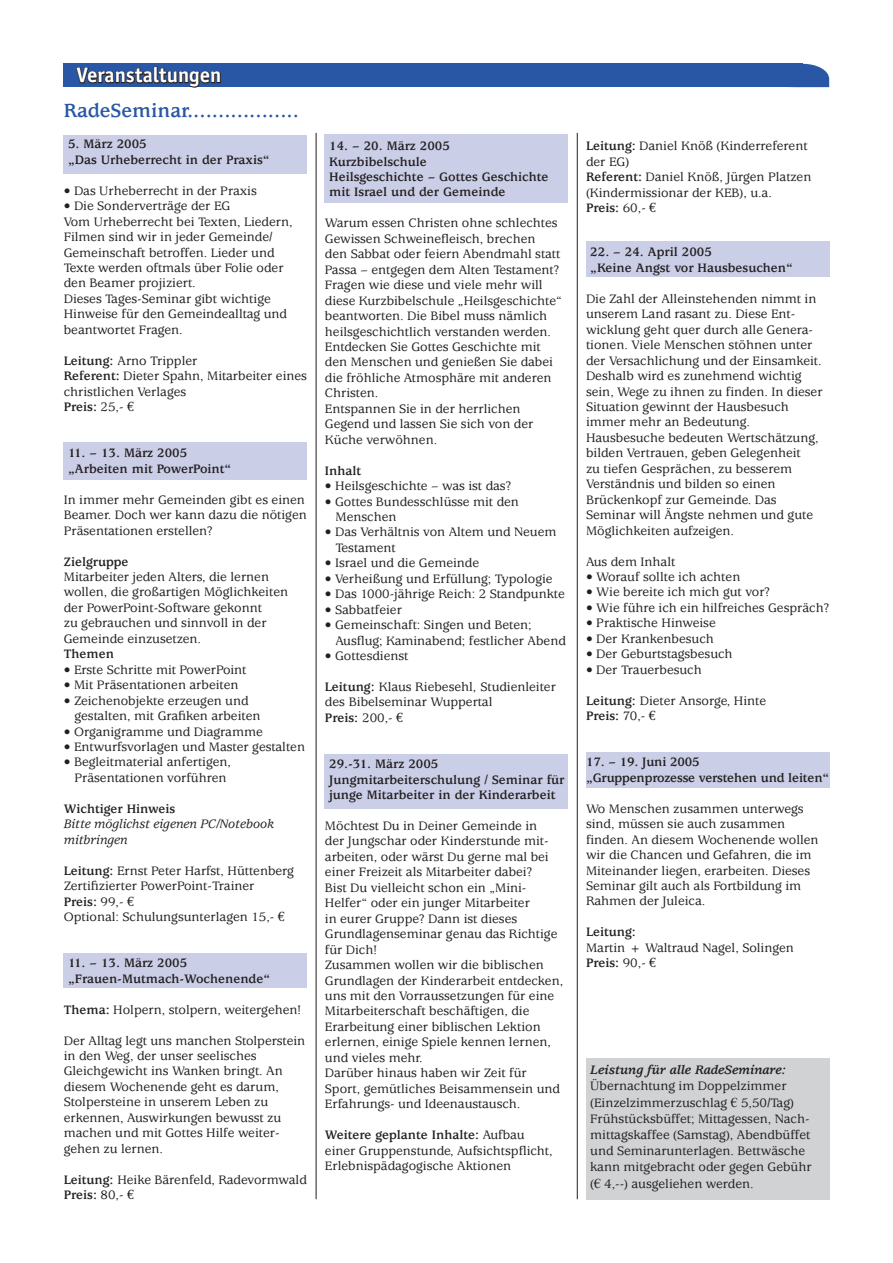
<style>
.page{position:relative;width:893px;height:1263px;background:#fff}
.page>*{position:absolute;margin:0;border:0;box-sizing:border-box;transform-origin:0 0}
.t1{font:700 21px "Usherwood";color:#2957a6}
.t2{font:700 21px "Officina Sans";color:#fff}
.t3{font:500 13.5px/15.5px "Usherwood";color:#231f20}
.t4{font:700 13.5px/15.5px "Usherwood";color:#231f20}
.t5{font:italic 500 13.5px/15.5px "Usherwood";color:#231f20}
.t6{font:italic 700 13.5px "Usherwood";color:#231f20}
.s1{font-weight:700}
.s2{font-family:"Euro Serif";font-weight:400}
.s3{font-family:"Times New Roman";font-weight:400}
</style>
<div class="page">
<svg style="left:789px;top:64px;width:40px;height:24px"></svg>
<div style="left:64px;top:64px;width:739px;height:23px;background:#2957a6"></div>
<svg style="left:75px;top:63px;width:147px;height:25px"></svg>
<div style="left:325px;top:135px;width:243px;height:68px;background:#cbcee7"></div>
<div style="left:63px;top:441px;width:244px;height:38px;background:#cbcee7"></div>
<div style="left:63px;top:135px;width:244px;height:39px;background:#cbcee7"></div>
<hr style="left:316px;top:133px;width:1px;height:1066px;background:#231f20">
<div style="left:586px;top:1058px;width:243px;height:141px;background:#d1d2d4"></div>
<div style="left:63px;top:954px;width:244px;height:34px;background:#cbcee7"></div>
<div style="left:586px;top:241px;width:244px;height:36px;background:#cbcee7"></div>
<div style="left:325px;top:754px;width:243px;height:54px;background:#cbcee7"></div>
<hr style="left:577px;top:133px;width:1px;height:1066px;background:#231f20">
<div style="left:586px;top:752px;width:243px;height:36px;background:#cbcee7"></div>
<h1 class="t2" style="left:77px;top:62px;width:147px">Veranstaltungen</h1>
<h1 class="t1" style="left:64px;top:99px;width:237px">RadeSeminar..................</h1>
<p class="t4" style="left:68px;top:137px;width:203px">5. März 2005<br>„Das Urheberrecht in der Praxis“</p>
<p class="t3" style="left:64px;top:183px;width:195px">• Das Urheberrecht in der Praxis</p>
<p class="t3" style="left:64px;top:198px;width:230px">• Die Sonderverträge der EG<br>Vom Urheberrecht bei Texten, Liedern,<br>Filmen sind wir in jeder Gemeinde/<br>Gemeinschaft betroffen. Lieder und<br>Texte werden oftmals über Folie oder den Beamer projiziert.<br>Dieses Tages-Seminar gibt wichtige<br>Hinweise für den Gemeindealltag und beantwortet Fragen.</p>
<p class="t3" style="left:64px;top:353px;width:245px"><span class="s1">Leitung:</span> Arno Trippler<br><span class="s1">Referent:</span> Dieter Spahn, Mitarbeiter eines christlichen Verlages<br><span class="s1">Preis:</span> 25,- <span class="s2">€</span></p>
<p class="t4" style="left:68px;top:446px;width:165px">11. – 13. März 2005 „Arbeiten mit PowerPoint“</p>
<p class="t3" style="left:64px;top:492px;width:245px">In immer mehr Gemeinden gibt es einen<br>Beamer. Doch wer kann dazu die nötigen<br>Präsentationen erstellen?</p>
<p class="t4" style="left:64px;top:554px;width:66px">Zielgruppe</p>
<p class="t3" style="left:64px;top:569px;width:226px">Mitarbeiter jeden Alters, die lernen wollen, die großartigen Möglichkeiten der PowerPoint-Software gekonnt<br>zu gebrauchen und sinnvoll in der Gemeinde einzusetzen.</p>
<p class="t4" style="left:64px;top:647px;width:52px">Themen</p>
<p class="t3" style="left:64px;top:662px;width:184px">• Erste Schritte mit PowerPoint</p>
<p class="t3" style="left:64px;top:677px;width:176px">• Mit Präsentationen arbeiten</p>
<p class="t3" style="left:74px;top:693px;width:188px;text-indent:-11px">• Zeichenobjekte erzeugen und gestalten, mit Grafiken arbeiten</p>
<p class="t3" style="left:64px;top:724px;width:201px">• Organigramme und Diagramme</p>
<p class="t3" style="left:64px;top:739px;width:243px">• Entwurfsvorlagen und Master gestalten</p>
<p class="t3" style="left:64px;top:755px;width:169px;text-align:center">• Begleitmaterial anfertigen,<br>Präsentationen vorführen</p>
<p class="t4" style="left:64px;top:801px;width:113px">Wichtiger Hinweis</p>
<p class="t5" style="left:64px;top:817px;width:212px">Bitte möglichst eigenen PC/Notebook mitbringen</p>
<p class="t3" style="left:64px;top:863px;width:232px"><span class="s1">Leitung:</span> Ernst Peter Harfst, Hüttenberg<br>Zertifizierter PowerPoint-Trainer<br><span class="s1">Preis:</span> 99,- <span class="s2">€<br></span>Optional: Schulungsunterlagen 15,- <span class="s2">€</span></p>
<p class="t4" style="left:68px;top:956px;width:204px">11. – 13. März 2005 „Frauen-Mutmach-Wochenende“</p>
<p class="t3" style="left:64px;top:1002px;width:239px"><span class="s1">Thema:</span> Holpern, stolpern, weitergehen!</p>
<p class="t3" style="left:64px;top:1033px;width:243px">Der Alltag legt uns manchen Stolperstein in den Weg, der unser seelisches Gleichgewicht ins Wanken bringt. An diesem Wochenende geht es darum, Stolpersteine in unserem Leben zu erkennen, Auswirkungen bewusst zu machen und mit Gottes Hilfe weiter&shy;gehen zu lernen.</p>
<p class="t3" style="left:64px;top:1172px;width:245px"><span class="s1">Leitung:</span> Heike Bärenfeld, Radevormwald<br><span class="s1">Preis:</span> 80,- <span class="s2">€</span></p>
<p class="t4" style="left:329px;top:139px;width:221px">14. – 20. März 2005<br>Kurzbibelschule<br>Heilsgeschichte – Gottes Geschichte mit Israel und der Gemeinde</p>
<p class="t3" style="left:325px;top:216px;width:239px">Warum essen Christen ohne schlechtes Gewissen Schweinefleisch, brechen<br>den Sabbat oder feiern Abendmahl statt Passa – entgegen dem Alten Testament?<br>Fragen wie diese und viele mehr will diese Kurzbibelschule „Heilsgeschichte“ beantworten. Die Bibel muss nämlich heilsgeschichtlich verstanden werden.<br>Entdecken Sie Gottes Geschichte mit den Menschen und genießen Sie dabei die fröhliche Atmosphäre mit anderen Christen.<br>Entspannen Sie in der herrlichen Gegend und lassen Sie sich von der Küche verwöhnen.</p>
<p class="t4" style="left:325px;top:463px;width:38px">Inhalt</p>
<p class="t3" style="left:325px;top:478px;width:188px">• Heilsgeschichte – was ist das?</p>
<p class="t3" style="left:336px;top:494px;width:185px;text-indent:-11px">• Gottes Bundesschlüsse mit den<br>Menschen</p>
<p class="t3" style="left:336px;top:525px;width:222px;text-indent:-11px">• Das Verhältnis von Altem und Neuem<br>Testament</p>
<p class="t3" style="left:325px;top:556px;width:156px">• Israel und die Gemeinde</p>
<p class="t3" style="left:325px;top:571px;width:229px">• Verheißung und Erfüllung; Typologie</p>
<p class="t3" style="left:325px;top:586px;width:242px">• Das 1000-jährige Reich: 2 Standpunkte</p>
<p class="t3" style="left:325px;top:602px;width:79px">• Sabbatfeier</p>
<p class="t3" style="left:336px;top:617px;width:232px;text-indent:-11px">• Gemeinschaft: Singen und Beten;<br>Ausflug; Kaminabend; festlicher Abend</p>
<p class="t3" style="left:325px;top:648px;width:85px">• Gottesdienst</p>
<p class="t3" style="left:325px;top:679px;width:233px"><span class="s1">Leitung:</span> Klaus Riebesehl, Studienleiter des Bibelseminar Wuppertal<br><span class="s1">Preis:</span> 200,- <span class="s2">€</span></p>
<p class="t4" style="left:329px;top:757px;width:237px">29.-31. März 2005<br>Jungmitarbeiterschulung / Seminar für junge Mitarbeiter in der Kinderarbeit</p>
<p class="t3" style="left:325px;top:818px;width:240px">Möchtest Du in Deiner Gemeinde in<br>der Jungschar oder Kinderstunde mit&shy;arbeiten, oder wärst Du gerne mal bei einer Freizeit als Mitarbeiter dabei?<br>Bist Du vielleicht schon ein „Mini-Helfer“ oder ein junger Mitarbeiter<br>in eurer Gruppe? Dann ist dieses Grundlagenseminar genau das Richtige für Dich!<br>Zusammen wollen wir die biblischen Grundlagen der Kinderarbeit entdecken, uns mit den Vorraussetzungen für eine Mitarbeiterschaft beschäftigen, die Erarbeitung einer biblischen Lektion erlernen, einige Spiele kennen lernen, und vieles mehr.<br>Darüber hinaus haben wir Zeit für Sport, gemütliches Beisammensein und Erfahrungs- und Ideenaustausch.</p>
<p class="t3" style="left:325px;top:1127px;width:229px"><span class="s1">Weitere geplante Inhalte:</span> Aufbau einer Gruppenstunde, Aufsichtspflicht,<br>Erlebnispädagogische Aktionen</p>
<p class="t3" style="left:586px;top:139px;width:227px"><span class="s1">Leitung:</span> Daniel Knöß (Kinderreferent der EG)<br><span class="s1">Referent:</span> Daniel Knöß, Jürgen Platzen (Kindermissionar der KEB), u.a.<br><span class="s1">Preis:</span> 60,- <span class="s2">€</span></p>
<p class="t4" style="left:590px;top:245px;width:204px">22. – 24. April 2005<br>„Keine Angst vor Hausbesuchen“</p>
<p class="t3" style="left:586px;top:291px;width:238px">Die Zahl der Alleinstehenden nimmt in unserem Land rasant zu. Diese Ent&shy;wicklung geht quer durch alle Genera&shy;tionen. Viele Menschen stöhnen unter der Versachlichung und der Einsamkeit.<br>Deshalb wird es zunehmend wichtig sein, Wege zu ihnen zu finden. In dieser Situation gewinnt der Hausbesuch immer mehr an Bedeutung.<br>Hausbesuche bedeuten Wertschätzung, bilden Vertrauen, geben Gelegenheit<br>zu tiefen Gesprächen, zu besserem Verständnis und bilden so einen Brückenkopf zur Gemeinde. Das Seminar will Ängste nehmen und gute Möglichkeiten aufzeigen.</p>
<p class="t3" style="left:586px;top:554px;width:91px">Aus dem Inhalt</p>
<p class="t3" style="left:586px;top:569px;width:156px">• Worauf sollte ich achten</p>
<p class="t3" style="left:586px;top:585px;width:185px">• Wie bereite ich mich gut vor?</p>
<p class="t3" style="left:586px;top:600px;width:245px">• Wie führe ich ein hilfreiches Gespräch?</p>
<p class="t3" style="left:586px;top:616px;width:131px">• Praktische Hinweise</p>
<p class="t3" style="left:586px;top:631px;width:129px">• Der Krankenbesuch</p>
<p class="t3" style="left:586px;top:646px;width:148px">• Der Geburtstagsbesuch</p>
<p class="t3" style="left:586px;top:662px;width:117px">• Der Trauerbesuch</p>
<p class="t3" style="left:586px;top:693px;width:182px"><span class="s1">Leitung:</span> Dieter Ansorge, Hinte<br><span class="s1">Preis:</span> 70,- <span class="s2">€</span></p>
<p class="t4" style="left:586px;top:755px;width:245px">17. – 19. Juni 2005<br>„Gruppenprozesse verstehen und leiten“</p>
<p class="t3" style="left:586px;top:801px;width:234px">Wo Menschen zusammen unterwegs sind, müssen sie auch zusammen finden. An diesem Wochenende wollen wir die Chancen und Gefahren, die im Miteinander liegen, erarbeiten. Dieses Seminar gilt auch als Fortbildung im Rahmen der Juleica.</p>
<p class="t4" style="left:586px;top:925px;width:51px">Leitung:</p>
<p class="t3" style="left:586px;top:940px;width:209px">Martin + Waltraud Nagel, Solingen<br><span class="s1">Preis:</span> 90,- <span class="s2">€</span></p>
<p class="t6" style="left:590px;top:1063px;width:197px">Leistung für alle RadeSeminare:</p>
<p class="t3" style="left:590px;top:1078px;width:223px;line-height:16.2px">Übernachtung im Doppelzimmer (Einzelzimmerzuschlag <span class="s3">€</span> 5,50/Tag)<br>Frühstücksbüffet; Mittagessen, Nach&shy;mittagskaffee (Samstag), Abendbüffet und Seminarunterlagen. Bettwäsche kann mitgebracht oder gegen Gebühr (<span class="s3">€</span> 4,--) ausgeliehen werden.</p>
</div>
